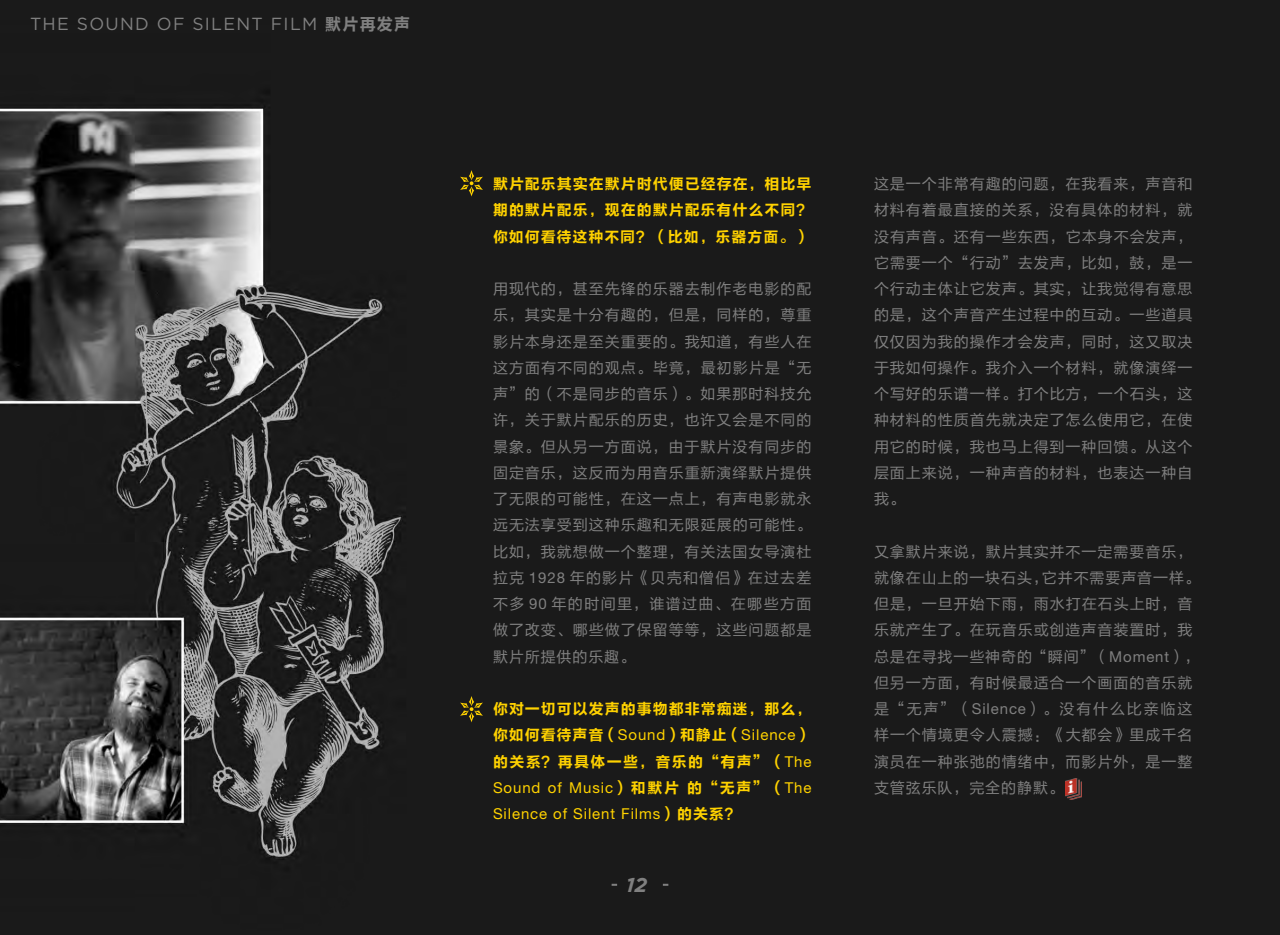
<style>
.page{position:relative;width:1280px;height:935px;background:#fff}
.page>*{position:absolute;margin:0;border:0;box-sizing:border-box;transform-origin:0 0}
.t1{font:italic 700 20px "Gotham";color:#808080}
.t2{font:17.5px "Gotham";letter-spacing:.075em;color:#808080}
.t3{font:15px/26.2px "FZLTHK GBK1 0";letter-spacing:.065em;color:#808080;text-align:justify}
.t4{font:15px/26.2px "FZLTCHJW GB1 0";letter-spacing:.065em;color:#ffd200;text-align:justify}
.t5{font:15px/26.2px "Helvetica Neue LT Std";letter-spacing:.06em;color:#ffd200}
.s1{font-family:"FZLTCHJW GB1 0";font-size:16.88px}
.s2{font-family:"Helvetica Neue LT Std"}
.s3{font-family:"FZLTCHJW GB1 0"}
</style>
<div class="page">
<img style="left:0;top:0;width:1280px;height:935px">
<svg style="left:460px;top:170px;width:23px;height:27px"></svg>
<svg style="left:460px;top:696px;width:23px;height:26px"></svg>
<img style="left:1066px;top:778px;width:15px;height:21px">
<p class="t2" style="left:30px;top:15px;width:382px">THE SOUND OF SILENT FILM <span class="s1">默片再发声</span></p>
<p class="t4" style="left:493px;top:171px;width:320px">默片配乐其实在默片时代便已经存在，相比早期的默片配乐，现在的默片配乐有什么不同？你如何看待这种不同？（比如，乐器方面。）</p>
<p class="t3" style="left:493px;top:276px;width:320px">用现代的，甚至先锋的乐器去制作老电影的配乐，其实是十分有趣的，但是，同样的，尊重影片本身还是至关重要的。我知道，有些人在这方面有不同的观点。毕竟，最初影片是“无声”的（不是同步的音乐）。如果那时科技允许，关于默片配乐的历史，也许又会是不同的景象。但从另一方面说，由于默片没有同步的固定音乐，这反而为用音乐重新演绎默片提供了无限的可能性，在这一点上，有声电影就永远无法享受到这种乐趣和无限延展的可能性。比如，我就想做一个整理，有关法国女导演杜拉克 <span class="s2">1928</span> 年的影片《贝壳和僧侣》在过去差不多 <span class="s2">90</span> 年的时间里，谁谱过曲、在哪些方面做了改变、哪些做了保留等等，这些问题都是默片所提供的乐趣。</p>
<p class="t4" style="left:493px;top:696px;width:320px">你对一切可以发声的事物都非常痴迷，那么，你如何看待声音（<span class="s2">Sound</span>）和静止（<span class="s2">Silence</span>）的关系？再具体一些，音乐的“有声”（<span class="s2">The</span></p>
<p class="t5" style="left:493px;top:774px;width:320px">Sound of Music<span class="s3">）和默片的“无声”（</span>The<br>Silence of Silent Films<span class="s3">）的关系？</span></p>
<h1 class="t1" style="left:626px;top:874px;width:22px">12</h1>
<p class="t3" style="left:874px;top:171px;width:320px">这是一个非常有趣的问题，在我看来，声音和材料有着最直接的关系，没有具体的材料，就没有声音。还有一些东西，它本身不会发声，它需要一个“行动”去发声，比如，鼓，是一个行动主体让它发声。其实，让我觉得有意思的是，这个声音产生过程中的互动。一些道具仅仅因为我的操作才会发声，同时，这又取决于我如何操作。我介入一个材料，就像演绎一个写好的乐谱一样。打个比方，一个石头，这种材料的性质首先就决定了怎么使用它，在使用它的时候，我也马上得到一种回馈。从这个层面上来说，一种声音的材料，也表达一种自我。</p>
<p class="t3" style="left:874px;top:539px;width:327px;text-align:left">又拿默片来说，默片其实并不一定需要音乐，就像在山上的一块石头，它并不需要声音一样。但是，一旦开始下雨，雨水打在石头上时，音乐就产生了。在玩音乐或创造声音装置时，我总是在寻找一些神奇的“瞬间”（<span class="s2">Moment</span>），但另一方面，有时候最适合一个画面的音乐就是“无声”（<span class="s2">Silence</span>）。没有什么比亲临这样一个情境更令人震撼：《大都会》里成千名演员在一种张弛的情绪中，而影片外，是一整支管弦乐队，完全的静默。</p>
</div>
